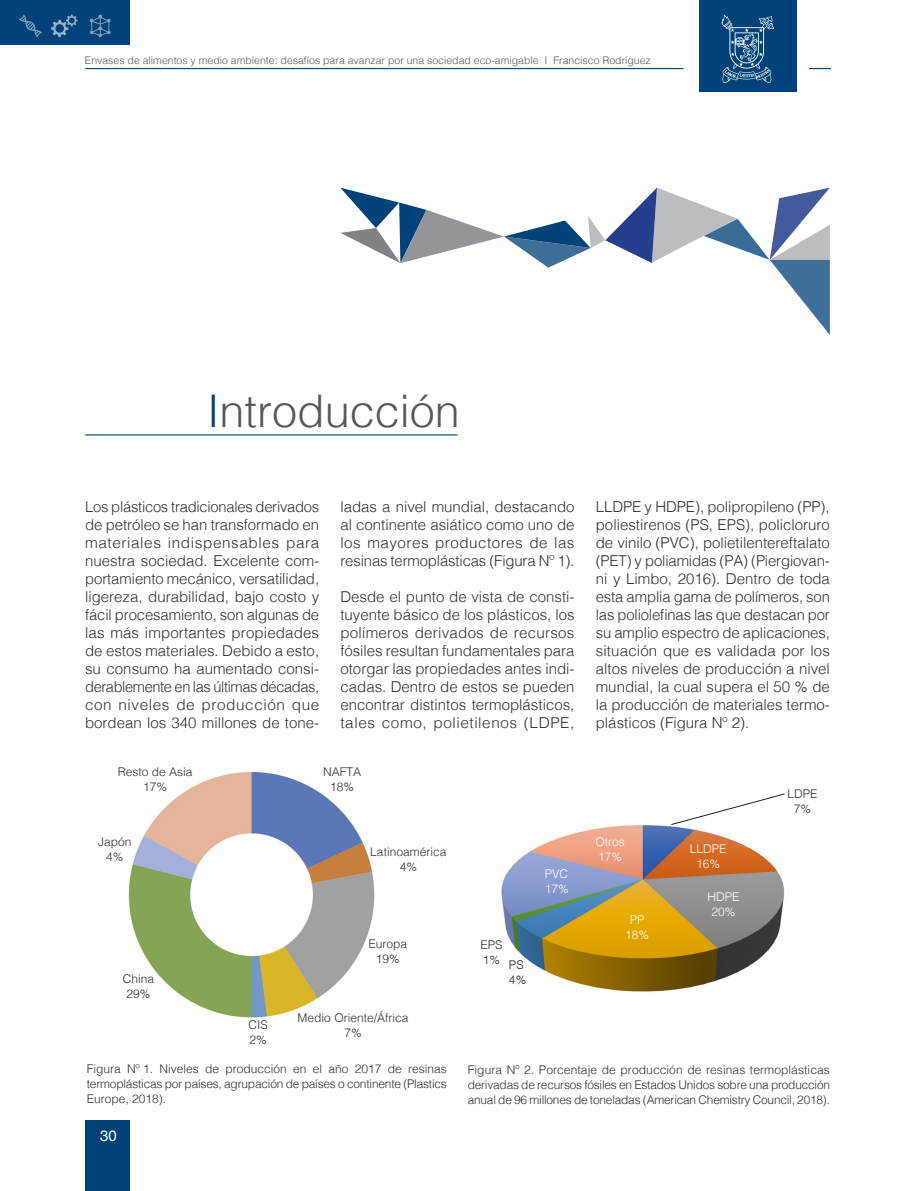
<style>
.page{position:relative;width:915px;height:1191px;background:#fff}
.page>*{position:absolute;margin:0;border:0;box-sizing:border-box;transform-origin:0 0}
.Introduccion{font:300 45px "Helvetica";color:#57585a}
.contenidos{font:300 15px/18px "Helvetica";color:#312f30;text-align:justify}
.t1{font:15px "Helvetica";color:#fff}
.Pie_de_Foto{font:300 12px/15px "Helvetica";color:#312f30;text-align:center}
.Pie_de_Foto-2{font:300 12px/15px "Helvetica";color:#fff;text-align:center}
.Pie_de_Foto-3{font:300 12px/15px "Helvetica";color:#231f20}
.Encabezado_texto{font:300 10.5px "Helvetica";color:#57585a}
.s1{color:#004279}
</style>
<div class="page">
<div style="left:85px;top:1120px;width:45px;height:71px;background:#004279"></div>
<hr style="left:85px;top:68px;width:598px;height:1px;background:#004279">
<svg style="left:809px;top:68px;width:21px;height:1px"></svg>
<div style="left:698px;top:0;width:98px;height:91px;background:#004279"></div>
<div style="left:0;top:0;width:130px;height:44px;background:#004279"></div>
<svg style="left:19px;top:15px;width:23px;height:22px"></svg>
<svg style="left:51px;top:15px;width:27px;height:22px"></svg>
<svg style="left:90px;top:15px;width:21px;height:22px"></svg>
<svg style="left:721px;top:15px;width:52px;height:68px"></svg>
<img style="left:128px;top:772px;width:247px;height:246px">
<hr style="left:85px;top:434px;width:372px;height:1px;background:#004279">
<img style="left:501px;top:825px;width:284px;height:167px">
<svg style="left:671px;top:793px;width:114px;height:32px"></svg>
<svg style="left:340px;top:188px;width:489px;height:146px"></svg>
<p class="Encabezado_texto" style="left:85px;top:51px;width:567px">Envases de alimentos y medio ambiente: desafíos para avanzar por una sociedad eco-amigable I Francisco Rodríguez</p>
<p class="Introduccion" style="left:207px;top:372px;width:254px"><span class="s1">I</span>ntroducción</p>
<p class="contenidos" style="left:85px;top:497px;width:236px">Los plásticos tradicionales derivados de petróleo se han transformado en materiales indispensables para nuestra sociedad. Excelente com&shy;portamiento mecánico, versatilidad, ligereza, durabilidad, bajo costo y fácil procesamiento, son algunas de las más importantes propiedades de estos materiales. Debido a esto, su consumo ha aumentado consi&shy;derablemente en las últimas décadas, con niveles de producción que bordean los 340 millones de tone-</p>
<p class="contenidos" style="left:340px;top:497px;width:235px">ladas a nivel mundial, destacando al continente asiático como uno de los mayores productores de las resinas termoplásticas (Figura Nº 1).</p>
<p class="contenidos" style="left:340px;top:587px;width:235px">Desde el punto de vista de consti&shy;tuyente básico de los plásticos, los polímeros derivados de recursos fósiles resultan fundamentales para otorgar las propiedades antes indi&shy;cadas. Dentro de estos se pueden encontrar distintos termoplásticos, tales como, polietilenos (LDPE,</p>
<p class="Pie_de_Foto" style="left:118px;top:763px;width:76px">Resto de Asia<br>17%</p>
<p class="Pie_de_Foto" style="left:98px;top:833px;width:35px">Japón<br>4%</p>
<p class="Pie_de_Foto" style="left:123px;top:970px;width:33px">China<br>29%</p>
<p class="Pie_de_Foto" style="left:248px;top:1016px;width:21px;text-align:left">CIS<br>2%</p>
<p class="Pie_de_Foto" style="left:323px;top:763px;width:40px">NAFTA<br>18%</p>
<p class="Pie_de_Foto" style="left:370px;top:843px;width:78px">Latinoamérica<br>4%</p>
<p class="Pie_de_Foto" style="left:368px;top:935px;width:40px">Europa<br>19%</p>
<p class="Pie_de_Foto" style="left:297px;top:1009px;width:112px">Medio Oriente/África<br>7%</p>
<p class="Pie_de_Foto" style="left:480px;top:936px;width:23px;text-align:left">EPS<br>1%</p>
<p class="Pie_de_Foto-3" style="left:509px;top:956px;width:19px">PS<br>4%</p>
<p class="Pie_de_Foto-2" style="left:544px;top:865px;width:26px;text-align:left">PVC<br>17%</p>
<p class="contenidos" style="left:595px;top:497px;width:235px">LLDPE y HDPE), polipropileno (PP), poliestirenos (PS, EPS), policloruro de vinilo (PVC), polietilentereftalato (PET) y poliamidas (PA) (Piergiovan&shy;ni y Limbo, 2016). Dentro de toda esta amplia gama de polímeros, son las poliolefinas las que destacan por su amplio espectro de aplicaciones, situación que es validada por los altos niveles de producción a nivel mundial, la cual supera el 50 % de la producción de materiales termo&shy;plásticos (Figura Nº 2).</p>
<p class="Pie_de_Foto-2" style="left:595px;top:833px;width:31px;text-align:left">Otros<br>17%</p>
<p class="Pie_de_Foto-2" style="left:625px;top:911px;width:26px">PP<br>18%</p>
<p class="Pie_de_Foto-2" style="left:689px;top:840px;width:38px">LLDPE<br>16%</p>
<p class="Pie_de_Foto-2" style="left:707px;top:888px;width:33px">HDPE<br>20%</p>
<p class="Pie_de_Foto" style="left:787px;top:785px;width:31px">LDPE<br>7%</p>
<p class="Pie_de_Foto" style="left:87px;top:1060px;width:361px">Figura Nº 1. Niveles de producción en el año 2017 de resinas</p>
<p class="Pie_de_Foto" style="left:87px;top:1075px;width:361px;text-align:left">termoplásticas por países, agrupación de países o continente (Plastics<br>Europe, 2018).</p>
<p class="t1" style="left:100px;top:1123px;width:18px">30</p>
<p class="Pie_de_Foto" style="left:467px;top:1061px;width:364px;text-align:justify">Figura Nº 2. Porcentaje de producción de resinas termoplásticas derivadas de recursos fósiles en Estados Unidos sobre una producción anual de 96 millones de toneladas (American Chemistry Council, 2018).</p>
</div>
